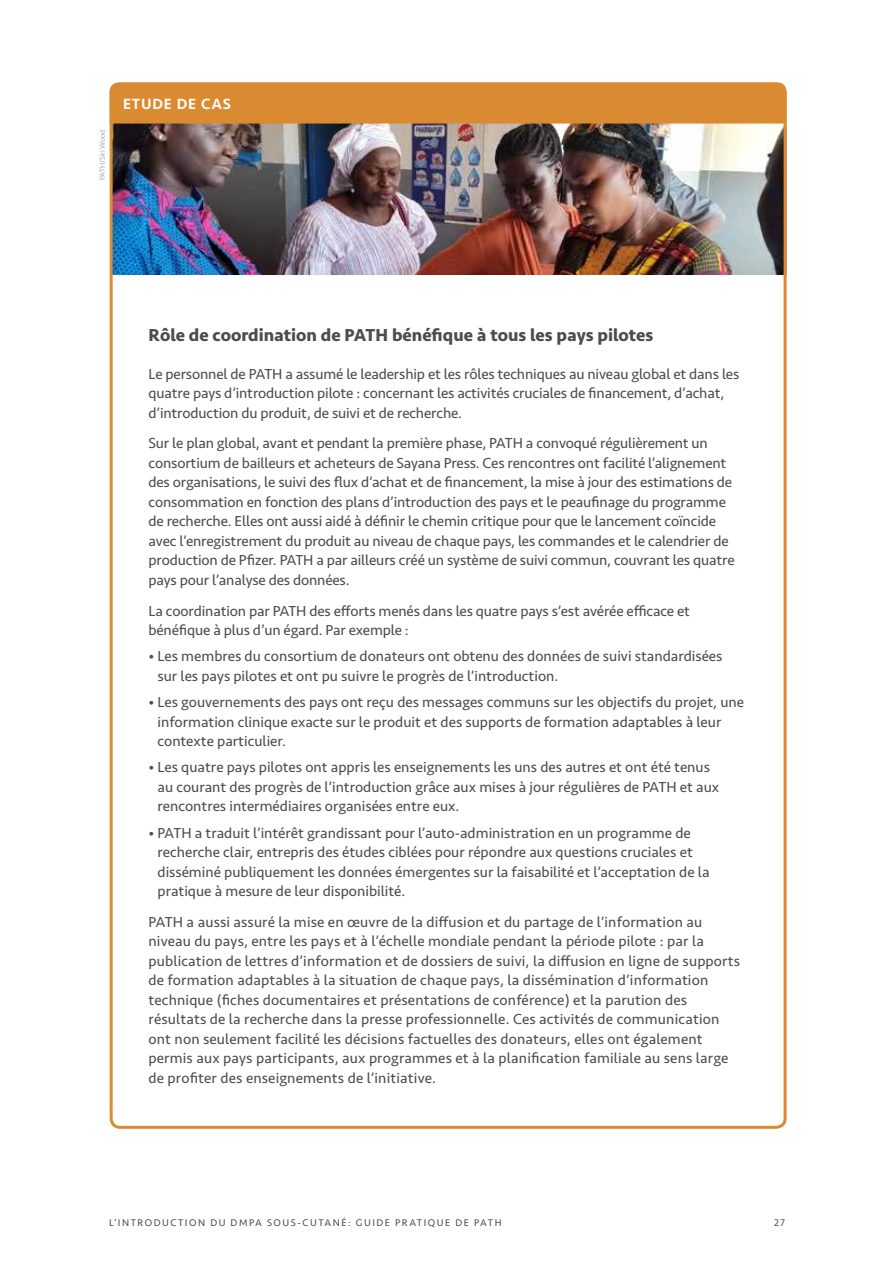
<style>
.page{position:relative;width:893px;height:1263px;background:#fff}
.page>*{position:absolute;margin:0;border:0;box-sizing:border-box;transform-origin:0 0}
.t1{font:700 18px "Seravek";color:#4d4d4f}
.t2{font:500 15.3px "Seravek";letter-spacing:.05em;color:#fff}
.t3{font:15px/19.5px "Seravek";color:#4d4d4f}
.t4{font:10.05px "Seravek";letter-spacing:.15em;color:#4d4d4f}
.t5{font:300 7.5px "Seravek";color:#939498}
</style>
<div class="page">
<img style="left:114px;top:124px;width:669px;height:151px">
<div style="left:110px;top:83px;width:677px;height:41px;background:#da8b31"></div>
<p class="t5" style="left:98px;top:180px;width:51px;rotate:-90deg">PATH/Siri Wood</p>
<p class="t2" style="left:123px;top:94px;width:109px">ETUDE DE CAS</p>
<p class="t1" style="left:148px;top:324px;width:506px">Rôle de coordination de PATH bénéfique à tous les pays pilotes</p>
<p class="t3" style="left:148px;top:364px;width:592px">Le personnel de PATH a assumé le leadership et les rôles techniques au niveau global et dans les quatre pays d’introduction pilote : concernant les activités cruciales de financement, d’achat, d’introduction du produit, de suivi et de recherche.</p>
<p class="t3" style="left:148px;top:434px;width:588px">Sur le plan global, avant et pendant la première phase, PATH a convoqué régulièrement un consortium de bailleurs et acheteurs de Sayana Press. Ces rencontres ont facilité l’alignement des organisations, le suivi des flux d’achat et de financement, la mise à jour des estimations de consommation en fonction des plans d’introduction des pays et le peaufinage du programme de recherche. Elles ont aussi aidé à définir le chemin critique pour que le lancement coïncide avec l’enregistrement du produit au niveau de chaque pays, les commandes et le calendrier de production de Pfizer. PATH a par ailleurs créé un système de suivi commun, couvrant les quatre pays pour l’analyse des données.</p>
<p class="t3" style="left:148px;top:601px;width:543px">La coordination par PATH des efforts menés dans les quatre pays s’est avérée efficace et bénéfique à plus d’un égard. Par exemple :</p>
<p class="t3" style="left:158px;top:647px;width:566px;text-indent:-9px">• Les membres du consortium de donateurs ont obtenu des données de suivi standardisées sur les pays pilotes et ont pu suivre le progrès de l’introduction.</p>
<p class="t3" style="left:158px;top:693px;width:588px;text-indent:-9px">• Les gouvernements des pays ont reçu des messages communs sur les objectifs du projet, une information clinique exacte sur le produit et des supports de formation adaptables à leur contexte particulier.</p>
<p class="t3" style="left:158px;top:758px;width:563px;text-indent:-9px">• Les quatre pays pilotes ont appris les enseignements les uns des autres et ont été tenus au courant des progrès de l’introduction grâce aux mises à jour régulières de PATH et aux rencontres intermédiaires organisées entre eux.</p>
<p class="t3" style="left:158px;top:823px;width:554px;text-indent:-9px">• PATH a traduit l’intérêt grandissant pour l’auto-administration en un programme de recherche clair, entrepris des études ciblées pour répondre aux questions cruciales et disséminé publiquement les données émergentes sur la faisabilité et l’acceptation de la pratique à mesure de leur disponibilité.</p>
<p class="t3" style="left:148px;top:912px;width:593px">PATH a aussi assuré la mise en œuvre de la diffusion et du partage de l’information au niveau du pays, entre les pays et à l’échelle mondiale pendant la période pilote : par la publication de lettres d’information et de dossiers de suivi, la diffusion en ligne de supports de formation adaptables à la situation de chaque pays, la dissémination d’information technique (fiches documentaires et présentations de conférence) et la parution des résultats de la recherche dans la presse professionnelle. Ces activités de communication ont non seulement facilité les décisions factuelles des donateurs, elles ont également permis aux pays participants, aux programmes et à la planification familiale au sens large de profiter des enseignements de l’initiative.</p>
<p class="t4" style="left:109px;top:1216px;width:394px">L’INTRODUCTION DU DMPA SOUS-CUTANÉ: GUIDE PRATIQUE DE PATH</p>
<p class="t4" style="left:774px;top:1216px;width:12px">27</p>
</div>
